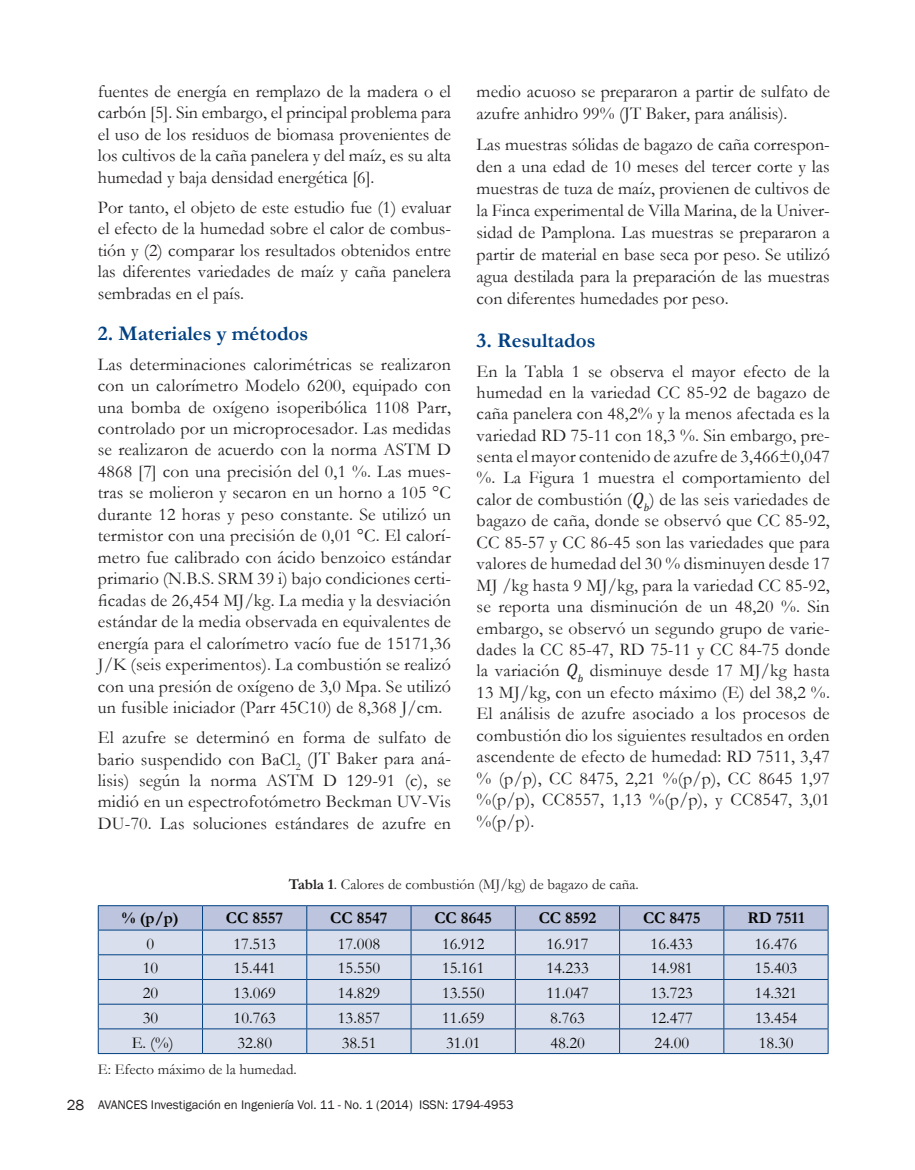
<style>
.page{position:relative;width:915px;height:1170px;background:#fff}
.page>*{position:absolute;margin:0;border:0;box-sizing:border-box;transform-origin:0 0}
.t1{font:700 21px "Garamond";color:#014081}
.t2{font:18px/21.5px "Garamond";color:#231f20;text-align:justify}
.t3{font:16.5px "Garamond";color:#040503}
.t4{font:700 16.5px "Garamond";color:#040503}
.t5{font:15px "Garamond";color:#231f20}
.t6{font:12.75px "Franklin Gothic";color:#231f20}
.s1{font-family:"Cambria";font-style:italic}
.s2{font-weight:700}
.s3{font-size:15px}
</style>
<div class="page">
<svg style="left:98px;top:905px;width:730px;height:148px;background:#cad2e5"></svg>
<hr style="left:98px;top:1053px;width:104px;height:1px;background:#014081">
<hr style="left:202px;top:1053px;width:105px;height:1px;background:#014081">
<hr style="left:307px;top:1053px;width:104px;height:1px;background:#014081">
<hr style="left:411px;top:1053px;width:104px;height:1px;background:#014081">
<hr style="left:515px;top:1053px;width:104px;height:1px;background:#014081">
<hr style="left:619px;top:1053px;width:104px;height:1px;background:#014081">
<hr style="left:723px;top:1053px;width:105px;height:1px;background:#014081">
<p class="t2" style="left:98px;top:80px;width:354px">fuentes de energía en remplazo de la madera o el carbón [5]. Sin embargo, el principal problema para el uso de los residuos de biomasa provenientes de los cultivos de la caña panelera y del maíz, es su alta humedad y baja densidad energética [6].</p>
<p class="t2" style="left:98px;top:196px;width:354px">Por tanto, el objeto de este estudio fue (1) evaluar el efecto de la humedad sobre el calor de combus&shy;tión y (2) comparar los resultados obtenidos entre las diferentes variedades de maíz y caña panelera sembradas en el país.</p>
<p class="t1" style="left:98px;top:319px;width:212px">2. Materiales y métodos</p>
<p class="t2" style="left:98px;top:353px;width:354px">Las determinaciones calorimétricas se realizaron con un calorímetro Modelo 6200, equipado con una bomba de oxígeno isoperibólica 1108 Parr, controlado por un microprocesador. Las medidas se realizaron de acuerdo con la norma ASTM D 4868 [7] con una precisión del 0,1 %. Las mues&shy;tras se molieron y secaron en un horno a 105 °C durante 12 horas y peso constante. Se utilizó un termistor con una precisión de 0,01 °C. El calorí&shy;metro fue calibrado con ácido benzoico estándar primario (N.B.S. SRM 39 i) bajo condiciones certi&shy;ficadas de 26,454 MJ/kg. La media y la desviación estándar de la media observada en equivalentes de energía para el calorímetro vacío fue de 15171,36<br>J/K (seis experimentos). La combustión se realizó con una presión de oxígeno de 3,0 Mpa. Se utilizó un fusible iniciador (Parr 45C10) de 8,368 J/cm.</p>
<p class="t2" style="left:98px;top:726px;width:354px">El azufre se determinó en forma de sulfato de bario suspendido con BaCl<sub>2</sub> (JT Baker para aná&shy;lisis) según la norma ASTM D 129-91 (c), se midió en un espectrofotómetro Beckman UV-Vis DU-70. Las soluciones estándares de azufre en</p>
<p class="t2" style="left:476px;top:80px;width:354px;line-height:22px">medio acuoso se prepararon a partir de sulfato de azufre anhidro 99% (JT Baker, para análisis).</p>
<p class="t2" style="left:476px;top:133px;width:354px;line-height:22px">Las muestras sólidas de bagazo de caña correspon&shy;den a una edad de 10 meses del tercer corte y las muestras de tuza de maíz, provienen de cultivos de la Finca experimental de Villa Marina, de la Univer&shy;sidad de Pamplona. Las muestras se prepararon a partir de material en base seca por peso. Se utilizó agua destilada para la preparación de las muestras con diferentes humedades por peso.</p>
<p class="t1" style="left:476px;top:326px;width:120px">3. Resultados</p>
<p class="t2" style="left:476px;top:360px;width:355px">En la Tabla 1 se observa el mayor efecto de la humedad en la variedad CC 85-92 de bagazo de caña panelera con 48,2% y la menos afectada es la variedad RD 75-11 con 18,3 %. Sin embargo, pre&shy;senta el mayor contenido de azufre de 3,466±0,047 %. La Figura 1 muestra el comportamiento del calor de combustión (<span class="s1">Q</span><sub>b</sub>) de las seis variedades de bagazo de caña, donde se observó que CC 85-92, CC 85-57 y CC 86-45 son las variedades que para valores de humedad del 30 % disminuyen desde 17<br>MJ /kg hasta 9 MJ/kg, para la variedad CC 85-92, se reporta una disminución de un 48,20 %. Sin embargo, se observó un segundo grupo de varie&shy;dades la CC 85-47, RD 75-11 y CC 84-75 donde la variación <span class="s1">Q</span><sub>b</sub> disminuye desde 17 MJ/kg hasta 13 MJ/kg, con un efecto máximo (E) del 38,2 %.<br>El análisis de azufre asociado a los procesos de combustión dio los siguientes resultados en orden ascendente de efecto de humedad: RD 7511, 3,47 % (p/p), CC 8475, 2,21 %(p/p), CC 8645 1,97 %(p/p), CC8557, 1,13 %(p/p), y CC8547, 3,01 %(p/p).</p>
<p class="t5" style="left:289px;top:874px;width:351px"><span class="s2">Tabla 1</span>. Calores de combustión (MJ/kg) de bagazo de caña.</p>
<p class="t4" style="left:122px;top:906px;width:58px">% (p/p)</p>
<p class="t4" style="left:226px;top:906px;width:59px">CC 8557</p>
<p class="t4" style="left:330px;top:906px;width:59px">CC 8547</p>
<p class="t4" style="left:434px;top:906px;width:59px">CC 8645</p>
<p class="t4" style="left:538px;top:906px;width:59px">CC 8592</p>
<p class="t4" style="left:642px;top:906px;width:59px">CC 8475</p>
<p class="t4" style="left:747px;top:906px;width:59px">RD 7511</p>
<p class="t3" style="left:146px;top:933px;width:9px">0</p>
<p class="t3" style="left:233px;top:933px;width:44px">17.513</p>
<p class="t3" style="left:338px;top:933px;width:44px">17.008</p>
<p class="t3" style="left:442px;top:933px;width:44px">16.912</p>
<p class="t3" style="left:546px;top:933px;width:44px">16.917</p>
<p class="t3" style="left:650px;top:933px;width:44px">16.433</p>
<p class="t3" style="left:754px;top:933px;width:44px">16.476</p>
<p class="t3" style="left:143px;top:958px;width:17px">10</p>
<p class="t3" style="left:233px;top:958px;width:44px">15.441</p>
<p class="t3" style="left:338px;top:958px;width:44px">15.550</p>
<p class="t3" style="left:442px;top:958px;width:44px">15.161</p>
<p class="t3" style="left:546px;top:958px;width:44px">14.233</p>
<p class="t3" style="left:650px;top:958px;width:44px">14.981</p>
<p class="t3" style="left:754px;top:958px;width:44px">15.403</p>
<p class="t3" style="left:143px;top:983px;width:17px">20</p>
<p class="t3" style="left:233px;top:983px;width:44px">13.069</p>
<p class="t3" style="left:338px;top:983px;width:44px">14.829</p>
<p class="t3" style="left:442px;top:983px;width:44px">13.550</p>
<p class="t3" style="left:546px;top:983px;width:44px">11.047</p>
<p class="t3" style="left:650px;top:983px;width:44px">13.723</p>
<p class="t3" style="left:754px;top:983px;width:44px">14.321</p>
<p class="t3" style="left:143px;top:1007px;width:17px">30</p>
<p class="t3" style="left:233px;top:1007px;width:44px">10.763</p>
<p class="t3" style="left:338px;top:1007px;width:44px">13.857</p>
<p class="t3" style="left:442px;top:1007px;width:44px">11.659</p>
<p class="t3" style="left:550px;top:1007px;width:36px">8.763</p>
<p class="t3" style="left:650px;top:1007px;width:44px">12.477</p>
<p class="t3" style="left:754px;top:1007px;width:44px">13.454</p>
<p class="t3" style="left:132px;top:1032px;width:43px">E. (%)</p>
<p class="t3" style="left:237px;top:1032px;width:36px">32.80</p>
<p class="t3" style="left:342px;top:1032px;width:36px">38.51</p>
<p class="t3" style="left:446px;top:1032px;width:36px">31.01</p>
<p class="t3" style="left:550px;top:1032px;width:36px">48.20</p>
<p class="t3" style="left:654px;top:1032px;width:36px">24.00</p>
<p class="t3" style="left:758px;top:1032px;width:36px">18.30</p>
<p class="t5" style="left:98px;top:1060px;width:200px">E: Efecto máximo de la humedad.</p>
<p class="t6" style="left:67px;top:1097px;width:448px"><span class="s3">28</span> AVANCES Investigación en Ingeniería Vol. 11 - No. 1 (2014) ISSN: 1794-4953</p>
</div>
